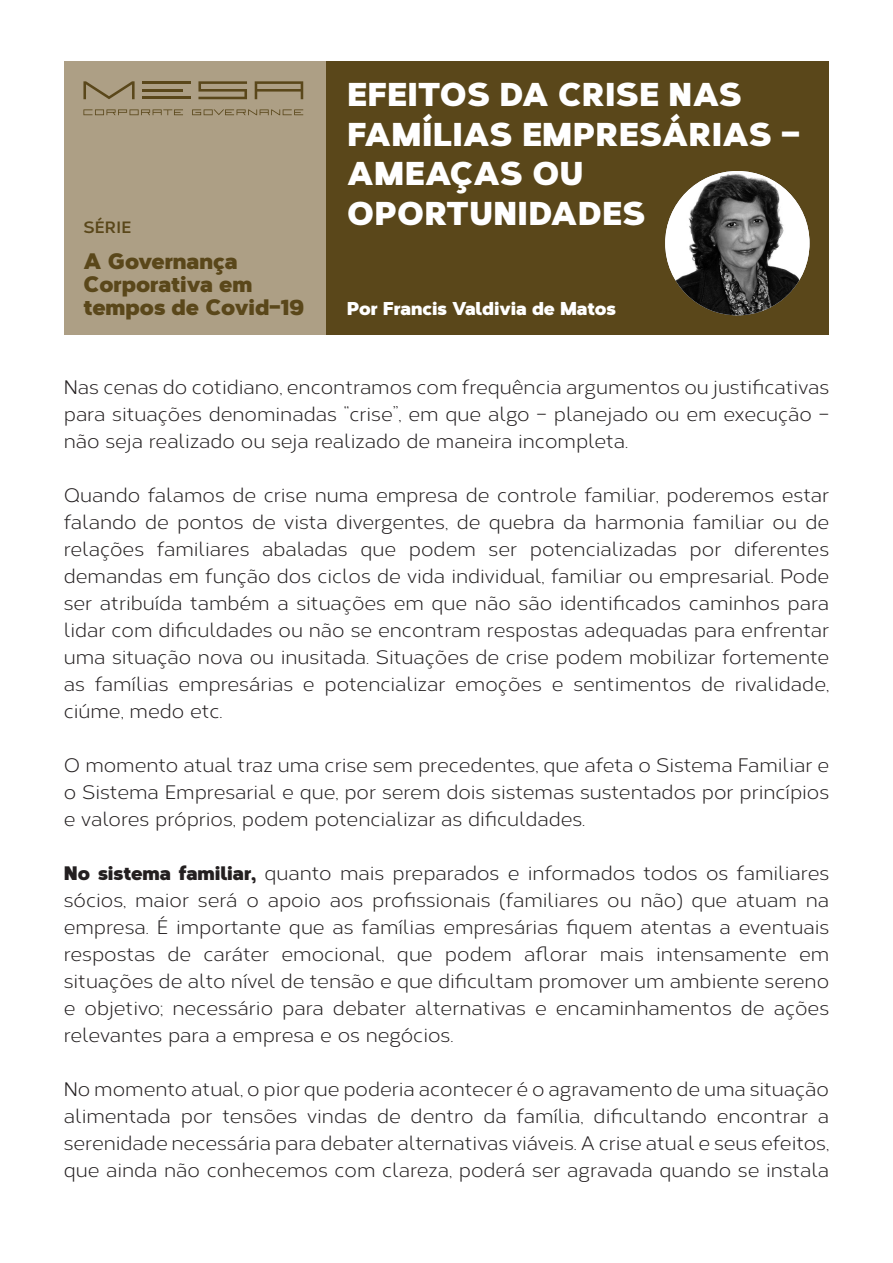
<style>
.page{position:relative;width:893px;height:1263px;background:#fff}
.page>*{position:absolute;margin:0;border:0;box-sizing:border-box;transform-origin:0 0}
.t1{font:900 33px/39.6px "Corbert";letter-spacing:.01em;color:#fff}
.t2{font:900 22.35px/23px "Corbert";color:#5a471a}
.t3{font:19.5px/27px "Corbert";color:#231f20;text-align:justify}
.t4{font:900 18.6px "Corbert";color:#fff}
.t5{font:700 16.35px "Corbert";letter-spacing:.01em;color:#5a471a}
.s1{font-weight:900}
</style>
<div class="page">
<div style="left:325px;top:62px;width:504px;height:273px;background:#5a471a"></div>
<div style="left:64px;top:62px;width:261px;height:273px;background:#ad9f85"></div>
<img style="left:665px;top:171px;width:144px;height:144px;border-radius:72px">
<svg style="left:255px;top:81px;width:48px;height:18px"></svg>
<svg style="left:198px;top:81px;width:49px;height:18px"></svg>
<hr style="left:142px;top:81px;width:49px;height:3px;background:#5a471a">
<hr style="left:142px;top:97px;width:49px;height:2px;background:#5a471a">
<hr style="left:142px;top:89px;width:41px;height:3px;background:#5a471a">
<svg style="left:83px;top:81px;width:52px;height:18px"></svg>
<svg style="left:83px;top:109px;width:100px;height:6px"></svg>
<svg style="left:192px;top:109px;width:111px;height:6px"></svg>
<p class="t5" style="left:84px;top:214px;width:49px">SÉRIE</p>
<p class="t2" style="left:83px;top:248px;width:222px">A Governança<br>Corporativa em tempos de Covid-19</p>
<h1 class="t1" style="left:347px;top:72px;width:454px">EFEITOS DA CRISE NAS<br>FAMÍLIAS EMPRESÁRIAS –<br>AMEAÇAS OU<br>OPORTUNIDADES</h1>
<p class="t4" style="left:347px;top:293px;width:270px">Por Francis Valdivia de Matos</p>
<p class="t3" style="left:64px;top:372px;width:767px">Nas cenas do cotidiano, encontramos com frequência argumentos ou justificativas para situações denominadas “crise”, em que algo – planejado ou em execução – não seja realizado ou seja realizado de maneira incompleta.</p>
<p class="t3" style="left:64px;top:480px;width:767px">Quando falamos de crise numa empresa de controle familiar, poderemos estar falando de pontos de vista divergentes, de quebra da harmonia familiar ou de relações familiares abaladas que podem ser potencializadas por diferentes demandas em função dos ciclos de vida individual, familiar ou empresarial. Pode ser atribuída também a situações em que não são identificados caminhos para lidar com dificuldades ou não se encontram respostas adequadas para enfrentar uma situação nova ou inusitada. Situações de crise podem mobilizar fortemente as famílias empresárias e potencializar emoções e sentimentos de rivalidade, ciúme, medo etc.</p>
<p class="t3" style="left:64px;top:750px;width:767px">O momento atual traz uma crise sem precedentes, que afeta o Sistema Familiar e o Sistema Empresarial e que, por serem dois sistemas sustentados por princípios e valores próprios, podem potencializar as dificuldades.</p>
<p class="t3" style="left:64px;top:858px;width:767px"><span class="s1">No sistema familiar,</span> quanto mais preparados e informados todos os familiares sócios, maior será o apoio aos profissionais (familiares ou não) que atuam na empresa. É importante que as famílias empresárias fiquem atentas a eventuais respostas de caráter emocional, que podem aflorar mais intensamente em situações de alto nível de tensão e que dificultam promover um ambiente sereno e objetivo; necessário para debater alternativas e encaminhamentos de ações relevantes para a empresa e os negócios.</p>
<p class="t3" style="left:64px;top:1074px;width:767px">No momento atual, o pior que poderia acontecer é o agravamento de uma situação alimentada por tensões vindas de dentro da família, dificultando encontrar a serenidade necessária para debater alternativas viáveis. A crise atual e seus efeitos, que ainda não conhecemos com clareza, poderá ser agravada quando se instala</p>
</div>
